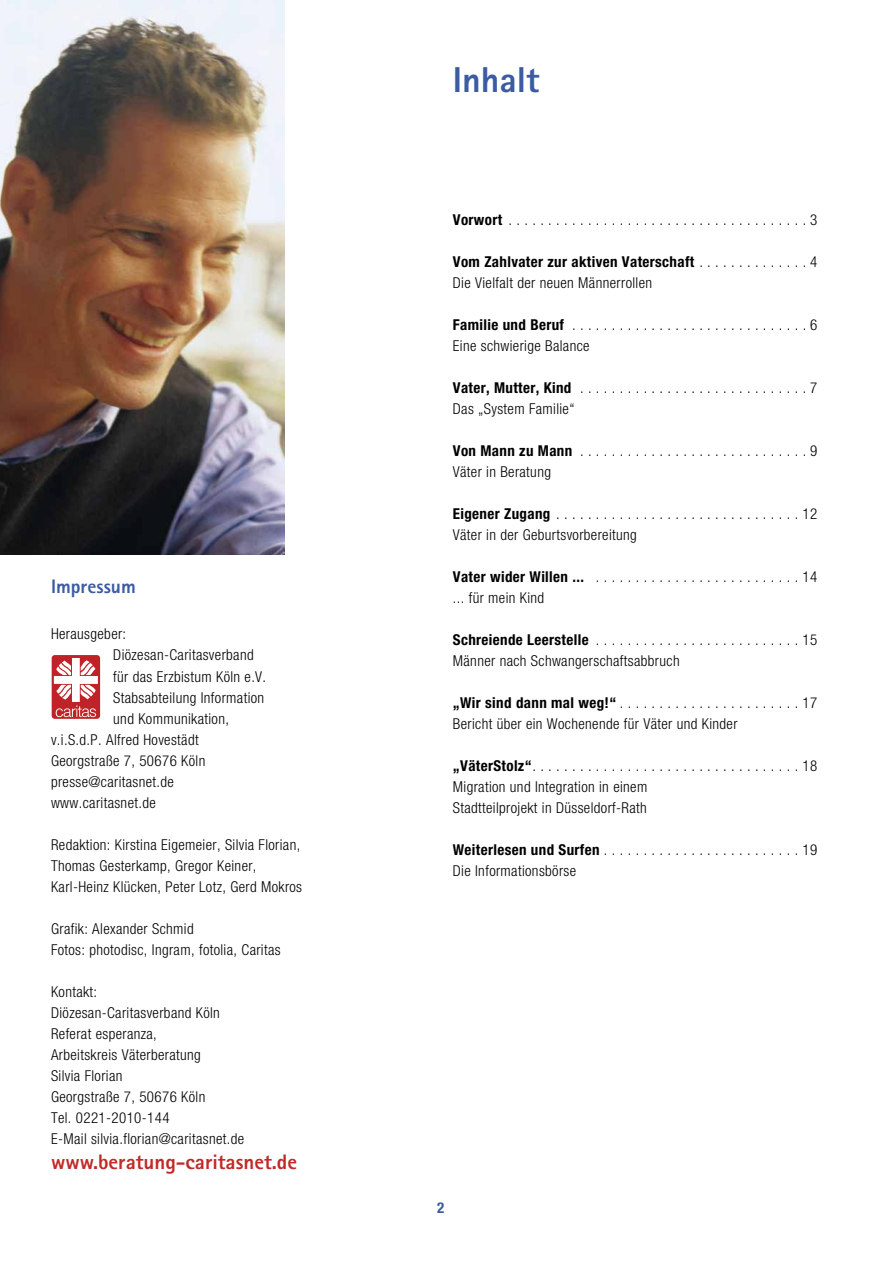
<style>
.page{position:relative;width:893px;height:1263px;background:#fff}
.page>*{position:absolute;margin:0;border:0;box-sizing:border-box;transform-origin:0 0}
.t1{font:800 36px "Rotis Sans Serif";color:#3c5ba3}
.t2{font:800 21px "Rotis Sans Serif";color:#c02a27}
.t3{font:800 19.5px "Rotis Sans Serif";color:#3c5ba3}
.t4{font:300 condensed 15px/21px "Helvetica Neue";letter-spacing:.025em;color:#000}
.t5{font:700 condensed 15px "Helvetica Neue";color:#3c5ba3}
.s1{font-weight:700}
</style>
<div class="page">
<div style="left:52px;top:655px;width:48px;height:64px;background:#c02327;border-radius:3px"></div>
<svg style="left:54px;top:658px;width:44px;height:59px"></svg>
<img style="left:0;top:0;width:285px;height:554px">
<h3 class="t3" style="left:51px;top:574px;width:86px">Impressum</h3>
<p class="t4" style="left:51px;top:623px;width:77px">Herausgeber:</p>
<p class="t4" style="left:113px;top:644px;width:142px">Diözesan-Caritasverband</p>
<p class="t4" style="left:113px;top:665px;width:152px">für das Erzbistum Köln e.V.</p>
<p class="t4" style="left:113px;top:686px;width:152px">Stabsabteilung Information</p>
<p class="t4" style="left:113px;top:707px;width:117px">und Kommunikation,</p>
<p class="t4" style="left:51px;top:728px;width:149px">v. i. S. d. P. Alfred Hovestädt</p>
<p class="t4" style="left:51px;top:749px;width:156px">Georgstraße 7, 50676 Köln</p>
<p class="t4" style="left:51px;top:770px;width:124px">presse@caritasnet. de</p>
<p class="t4" style="left:51px;top:791px;width:106px">www. caritasnet. de</p>
<p class="t4" style="left:51px;top:833px;width:253px">Redaktion: Kirstina Eigemeier, Silvia Florian,<br>Thomas Gesterkamp, Gregor Keiner,<br>Karl-Heinz Klücken, Peter Lotz, Gerd Mokros</p>
<p class="t4" style="left:51px;top:917px;width:231px">Grafik: Alexander Schmid<br>Fotos: photodisc, Ingram, fotolia, Caritas</p>
<p class="t4" style="left:51px;top:980px;width:195px">Kontakt:<br>Diözesan-Caritasverband Köln<br>Referat esperanza,<br>Arbeitskreis Väterberatung<br>Silvia Florian<br>Georgstraße 7, 50676 Köln<br>Tel. 0221-2010-144<br>E-Mail silvia.florian@caritasnet. de</p>
<h2 class="t2" style="left:51px;top:1148px;width:248px">www.beratung-caritasnet.de</h2>
<h1 class="t1" style="left:453px;top:57px;width:88px">Inhalt</h1>
<p class="t4" style="left:453px;top:209px;width:366px"><span class="s1">Vorwort</span>. ..................................... 3</p>
<p class="t4" style="left:453px;top:251px;width:366px"><span class="s1">Vom Zahlvater zur aktiven Vaterschaft</span> .. . . . . . . . . . . . . 4<br>Die Vielfalt der neuen Männerrollen</p>
<p class="t4" style="left:453px;top:314px;width:366px"><span class="s1">Familie und Beruf</span> . ............................. 6<br>Eine schwierige Balance</p>
<p class="t4" style="left:453px;top:377px;width:366px"><span class="s1">Vater, Mutter, Kind</span> . ............................ 7<br>Das „System Familie“</p>
<p class="t4" style="left:453px;top:440px;width:366px"><span class="s1">Von Mann zu Mann</span>. ............................ 9<br>Väter in Beratung</p>
<p class="t4" style="left:453px;top:503px;width:366px"><span class="s1">Eigener Zugang</span>. ...............................12<br>Väter in der Geburtsvorbereitung</p>
<p class="t4" style="left:453px;top:566px;width:366px"><span class="s1">Vater wider Willen ...</span> . ..........................14 ... für mein Kind</p>
<p class="t4" style="left:453px;top:629px;width:366px"><span class="s1">Schreiende Leerstelle</span>. ..........................15<br>Männer nach Schwangerschaftsabbruch</p>
<p class="t4" style="left:453px;top:692px;width:366px"><span class="s1">„Wir sind dann mal weg!“</span>. .......................17<br>Bericht über ein Wochenende für Väter und Kinder</p>
<p class="t4" style="left:453px;top:755px;width:366px"><span class="s1">„VäterStolz“</span>...................................18<br>Migration und Integration in einem<br>Stadtteilprojekt in Düsseldorf-Rath</p>
<p class="t4" style="left:453px;top:839px;width:366px"><span class="s1">Weiterlesen und Surfen</span>. .........................19<br>Die Informationsbörse</p>
<p class="t5" style="left:437px;top:1198px;width:9px">2</p>
</div>
